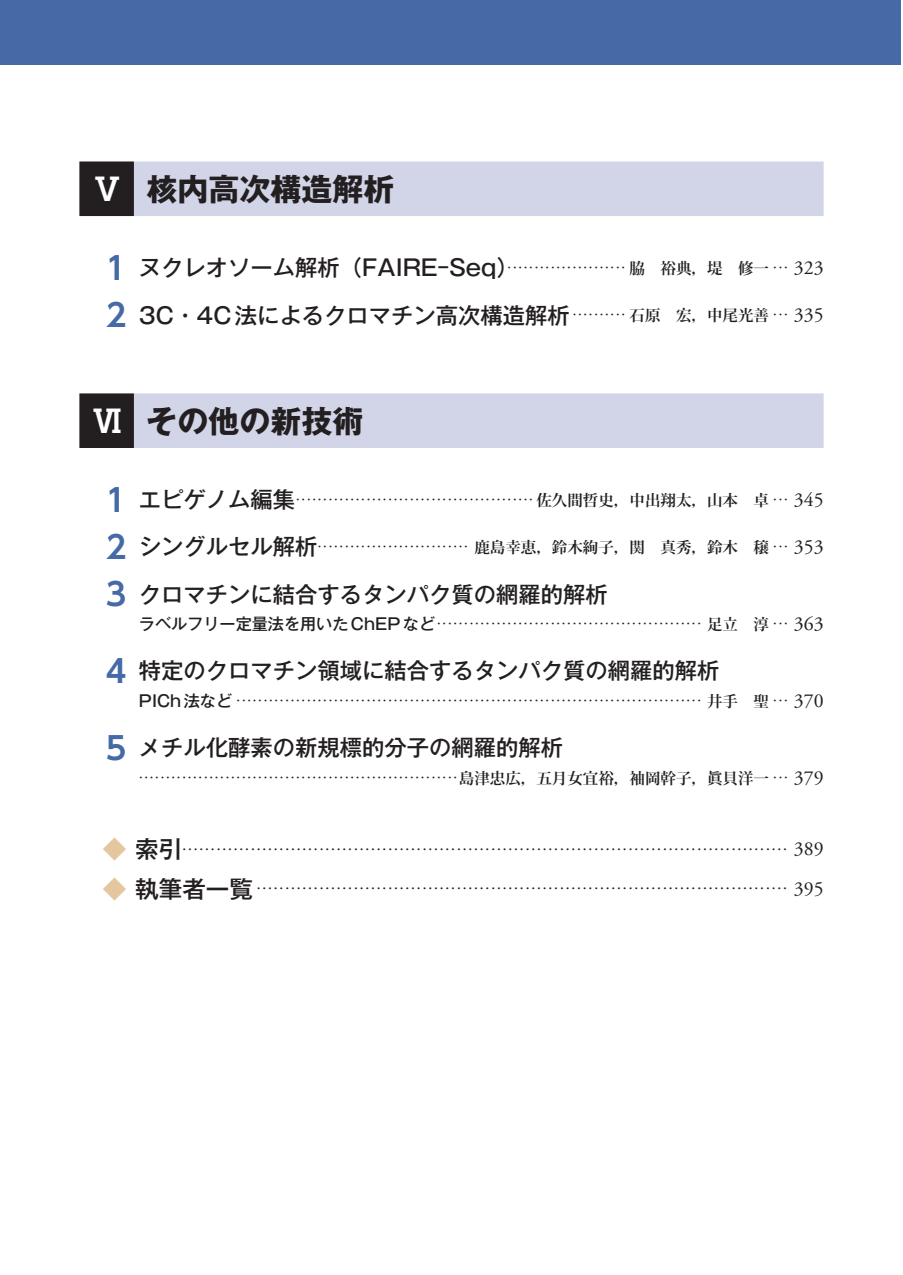
<style>
.page{position:relative;width:903px;height:1275px;background:#fff}
.page>*{position:absolute;margin:0;border:0;box-sizing:border-box;transform-origin:0 0}
.t1{font:700 30.97px "Gothic MB101 Pr 6";color:#231f20}
.t2{font:500 23.62px "Gothic MB101 Pr 6";color:#231f20}
.t3{font:500 22.4px "Gothic MB101 Pr 6";color:#231f20}
.t4{font:500 9.45px "Gothic MB101 Pr 6";color:#231f20}
.t5{font:500 8.92px "Gothic MB101 Pr 6";color:#231f20}
.s1{font-family:"Gothic MB101 Pr 6 De";color:#fff}
.s2{font-family:"UD Shin Go Pr 6 De";font-weight:700;font-size:31.32px;color:#456aa6}
.s3{font-family:"Koz Min Pro";font-weight:700;font-size:15.58px}
.s4{font-family:"Adobe Garamond Pro";font-weight:400;font-size:19.78px}
.s5{font-size:16.1px}
.s6{color:#e4c79e}
</style>
<div class="page">
<div style="left:79px;top:161px;width:55px;height:55px;background:#231f20"></div>
<div style="left:134px;top:161px;width:689px;height:55px;background:#d1d5e7"></div>
<div style="left:79px;top:393px;width:55px;height:55px;background:#231f20"></div>
<div style="left:134px;top:393px;width:689px;height:55px;background:#d1d5e7"></div>
<div style="left:0;top:0;width:900px;height:64px;background:#456aa6"></div>
<h1 class="t1" style="left:92px;top:163px;width:304px"><span class="s1">Ⅴ</span> 核内高次構造解析</h1>
<h3 class="t3" style="left:106px;top:249px;width:414px"><span class="s2">1</span> ヌクレオソーム解析（FAIRE-Seq）</h3>
<p class="t5" style="left:508px;top:260px;width:317px">•••••••••••••••••••••• <span class="s3">脇　裕典，堤　修一</span> ••• <span class="s4">323</span></p>
<h3 class="t3" style="left:106px;top:296px;width:465px"><span class="s2">2</span> 3C・4C法によるクロマチン高次構造解析</h3>
<p class="t5" style="left:573px;top:308px;width:252px">•••••••••• <span class="s3">石原　宏，中尾光善</span> ••• <span class="s4">335</span></p>
<h1 class="t1" style="left:92px;top:395px;width:273px"><span class="s1">Ⅵ</span> その他の新技術</h1>
<h3 class="t3" style="left:106px;top:481px;width:191px"><span class="s2">1</span> エピゲノム編集</h3>
<p class="t5" style="left:296px;top:492px;width:529px">•••••••••••••••••••••••••••••••••••••••••••• <span class="s3">佐久間哲史，中出翔太，山本　卓</span> ••• <span class="s4">345</span></p>
<h3 class="t3" style="left:106px;top:528px;width:213px"><span class="s2">2</span> シングルセル解析</h3>
<p class="t5" style="left:318px;top:539px;width:507px">•••••••••••••••••••••••••••• <span class="s3">鹿島幸恵，鈴木絢子，関　真秀，鈴木　穣</span> ••• <span class="s4">353</span></p>
<h3 class="t3" style="left:106px;top:575px;width:503px"><span class="s2">3</span> クロマチンに結合するタンパク質の網羅的解析</h3>
<p class="t5" style="left:139px;top:616px;width:686px"><span class="s5">ラベルフリー定量法を用いたChEPなど</span>••••••••••••••••••••••••••••••••••••••••••••••••• <span class="s3">足立　淳</span> ••• <span class="s4">363</span></p>
<h3 class="t3" style="left:106px;top:652px;width:615px"><span class="s2">4</span> 特定のクロマチン領域に結合するタンパク質の網羅的解析</h3>
<p class="t5" style="left:139px;top:693px;width:686px"><span class="s5">PICh法など</span> •••••••••••••••••••••••••••••••••••••••••••••••••••••••••••••••••••••••••••••••••••••• <span class="s3">井手　聖</span> ••• <span class="s4">370</span></p>
<h3 class="t3" style="left:106px;top:729px;width:459px"><span class="s2">5</span> メチル化酵素の新規標的分子の網羅的解析</h3>
<p class="t5" style="left:139px;top:770px;width:686px">•••••••••••••••••••••••••••••••••••••••••••••••••••••••••••<span class="s3">島津忠広，五月女宜裕，袖岡幹子，眞貝洋一</span> ••• <span class="s4">379</span></p>
<h2 class="t2" style="left:103px;top:829px;width:81px"><span class="s6">◆</span> 索引</h2>
<p class="t4" style="left:182px;top:841px;width:643px">•••••••••••••••••••••••••••••••••••••••••••••••••••••••••••••••••••••••••••••••••••••••••••••••••••••••••• <span class="s4">389</span></p>
<h2 class="t2" style="left:103px;top:869px;width:152px"><span class="s6">◆</span> 執筆者一覧</h2>
<p class="t4" style="left:257px;top:881px;width:568px">••••••••••••••••••••••••••••••••••••••••••••••••••••••••••••••••••••••••••••••••••••••••••••• <span class="s4">395</span></p>
</div>
